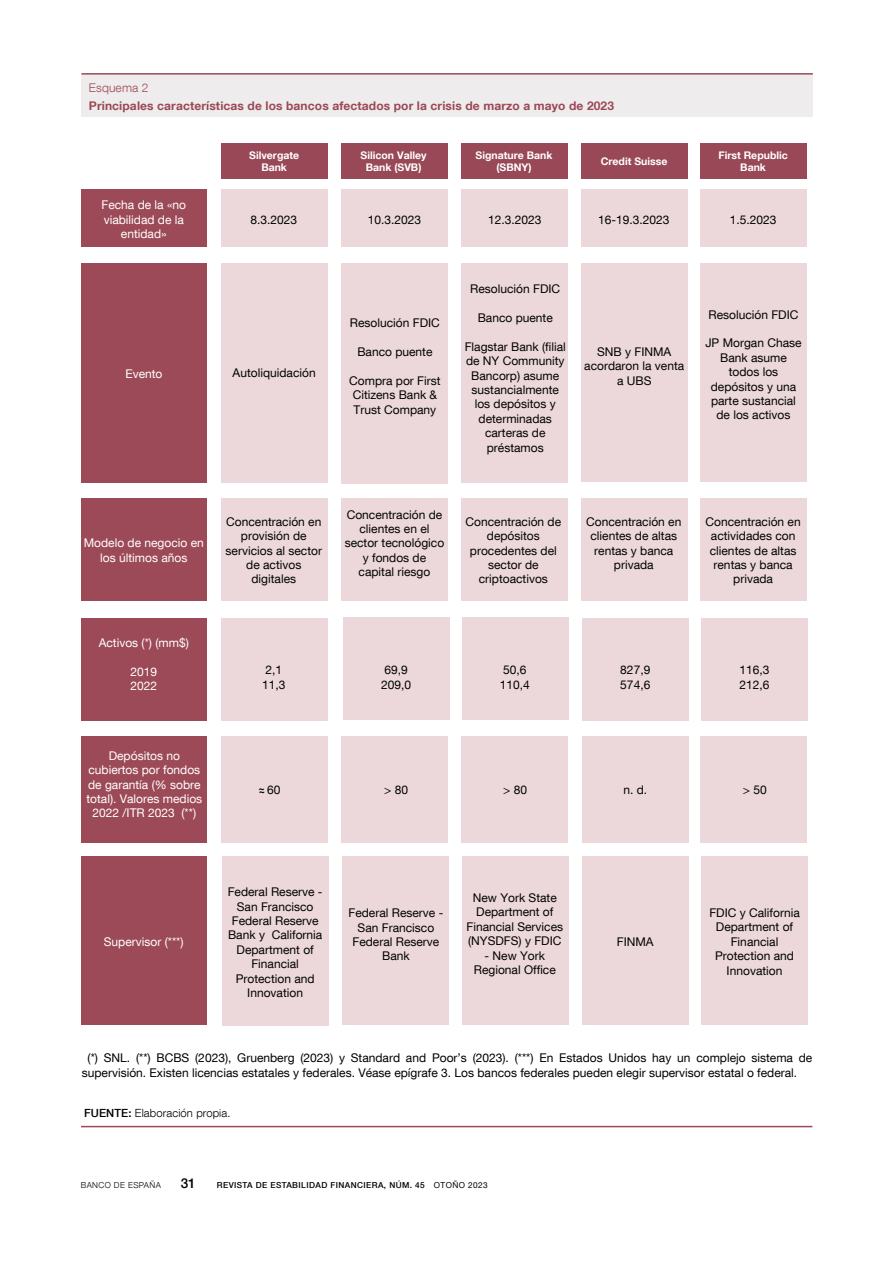
<style>
.page{position:relative;width:893px;height:1263px;background:#fff}
.page>*{position:absolute;margin:0;border:0;box-sizing:border-box;transform-origin:0 0}
.t1{font:500 13.5px "Bd E Neue Helvetica";color:#000}
.t2{font:12px/14.4px "Bd E Neue Helvetica";color:#010202;text-align:center}
.t3{font:12px/14.4px "Bd E Neue Helvetica";color:#000}
.t4{font:12px/14.4px "Bd E Neue Helvetica";color:#fff;text-align:center}
.t5{font:700 12px/18px "Bd E Neue Helvetica";letter-spacing:.01em;color:#9b4956}
.t6{font:300 11.25px "Bd E Neue Helvetica";letter-spacing:.01em;color:#000}
.t7{font:700 10.5px/12.6px "Bd E Neue Helvetica";color:#fff;text-align:center}
.t8{font:700 10.5px "Bd E Neue Helvetica";color:#000}
.t9{font:500 8.25px "Bd E Neue Helvetica";letter-spacing:.05em;color:#000}
.t10{font:300 8.25px "Bd E Neue Helvetica";letter-spacing:.05em;color:#000}
.s1{font-weight:300}
.s2{font-weight:500}
.s3{font-weight:400}
</style>
<div class="page">
<div style="left:221px;top:190px;width:106px;height:57px;background:#ecd8da"></div>
<div style="left:341px;top:190px;width:107px;height:57px;background:#ecd8da"></div>
<div style="left:461px;top:190px;width:106px;height:57px;background:#ecd8da"></div>
<div style="left:581px;top:190px;width:106px;height:57px;background:#ecd8da"></div>
<div style="left:700px;top:190px;width:106px;height:57px;background:#ecd8da"></div>
<div style="left:81px;top:74px;width:732px;height:42px;background:#efeced"></div>
<hr style="left:81px;top:73px;width:732px;height:2px;background:#9b4956">
<hr style="left:81px;top:1126px;width:731px;height:1px;background:#9b4956">
<div style="left:81px;top:190px;width:126px;height:57px;background:#9c4a57"></div>
<div style="left:81px;top:263px;width:126px;height:219px;background:#9c4a57"></div>
<div style="left:221px;top:736px;width:106px;height:106px;background:#ecd8da"></div>
<div style="left:81px;top:736px;width:126px;height:106px;background:#9c4a57"></div>
<div style="left:341px;top:736px;width:107px;height:106px;background:#ecd8da"></div>
<div style="left:461px;top:736px;width:106px;height:106px;background:#ecd8da"></div>
<div style="left:582px;top:736px;width:107px;height:106px;background:#ecd8da"></div>
<div style="left:700px;top:736px;width:106px;height:106px;background:#ecd8da"></div>
<div style="left:221px;top:263px;width:107px;height:219px;background:#ecd8da"></div>
<div style="left:342px;top:263px;width:106px;height:220px;background:#ecd8da"></div>
<div style="left:461px;top:263px;width:106px;height:219px;background:#ecd8da"></div>
<div style="left:581px;top:263px;width:107px;height:218px;background:#ecd8da"></div>
<div style="left:700px;top:263px;width:107px;height:218px;background:#ecd8da"></div>
<div style="left:221px;top:143px;width:106px;height:35px;background:#984856"></div>
<div style="left:341px;top:143px;width:107px;height:35px;background:#984856"></div>
<div style="left:462px;top:143px;width:106px;height:35px;background:#984856"></div>
<div style="left:581px;top:143px;width:106px;height:35px;background:#984856"></div>
<div style="left:700px;top:143px;width:107px;height:35px;background:#984856"></div>
<div style="left:221px;top:498px;width:106px;height:103px;background:#ecd8da"></div>
<div style="left:341px;top:498px;width:107px;height:102px;background:#ecd8da"></div>
<div style="left:461px;top:498px;width:106px;height:102px;background:#ecd8da"></div>
<div style="left:581px;top:498px;width:106px;height:103px;background:#ecd8da"></div>
<div style="left:700px;top:498px;width:106px;height:103px;background:#ecd8da"></div>
<div style="left:81px;top:498px;width:126px;height:103px;background:#9c4a57"></div>
<div style="left:221px;top:618px;width:106px;height:103px;background:#ecd8da"></div>
<div style="left:81px;top:618px;width:126px;height:103px;background:#9c4a57"></div>
<div style="left:343px;top:618px;width:106px;height:102px;background:#ecd8da"></div>
<div style="left:462px;top:618px;width:107px;height:102px;background:#ecd8da"></div>
<div style="left:582px;top:618px;width:107px;height:103px;background:#ecd8da"></div>
<div style="left:701px;top:618px;width:107px;height:103px;background:#ecd8da"></div>
<div style="left:222px;top:856px;width:107px;height:170px;background:#ecd8da"></div>
<div style="left:81px;top:856px;width:126px;height:169px;background:#9c4a57"></div>
<div style="left:343px;top:856px;width:106px;height:169px;background:#ecd8da"></div>
<div style="left:462px;top:856px;width:106px;height:169px;background:#ecd8da"></div>
<div style="left:582px;top:856px;width:107px;height:169px;background:#ecd8da"></div>
<div style="left:701px;top:856px;width:107px;height:169px;background:#ecd8da"></div>
<p class="t5" style="left:89px;top:78px;width:527px"><span class="s1">Esquema 2<br></span>Principales características de los bancos afectados por la crisis de marzo a mayo de 2023</p>
<p class="t4" style="left:101px;top:197px;width:86px">Fecha de la «no viabilidad de la entidad»</p>
<p class="t4" style="left:125px;top:366px;width:39px">Evento</p>
<p class="t4" style="left:84px;top:536px;width:122px">Modelo de negocio en los últimos años</p>
<p class="t7" style="left:249px;top:148px;width:51px">Silvergate<br>Bank</p>
<p class="t7" style="left:361px;top:148px;width:68px">Silicon Valley<br>Bank (SVB)</p>
<p class="t7" style="left:476px;top:148px;width:78px">Signature Bank (SBNY)</p>
<p class="t7" style="left:601px;top:155px;width:68px">Credit Suisse</p>
<p class="t7" style="left:718px;top:148px;width:71px">First Republic<br>Bank</p>
<p class="t2" style="left:250px;top:212px;width:48px">8.3.2023</p>
<p class="t2" style="left:368px;top:212px;width:55px">10.3.2023</p>
<p class="t2" style="left:488px;top:212px;width:55px">12.3.2023</p>
<p class="t2" style="left:598px;top:212px;width:73px">16-19.3.2023</p>
<p class="t2" style="left:730px;top:212px;width:48px">1.5.2023</p>
<p class="t2" style="left:233px;top:365px;width:85px">Autoliquidación</p>
<p class="t2" style="left:350px;top:316px;width:91px">Resolución FDIC</p>
<p class="t2" style="left:357px;top:344px;width:77px">Banco puente</p>
<p class="t2" style="left:349px;top:373px;width:93px;text-align:left">Compra por First<br>Citizens Bank &amp;<br>Trust Company</p>
<p class="t2" style="left:470px;top:281px;width:91px">Resolución FDIC</p>
<p class="t2" style="left:478px;top:310px;width:77px">Banco puente</p>
<p class="t2" style="left:465px;top:339px;width:103px">Flagstar Bank (filial de NY Community<br>Bancorp) asume sustancialmente los depósitos y determinadas carteras de préstamos</p>
<p class="t2" style="left:584px;top:344px;width:102px">SNB y FINMA acordaron la venta a UBS</p>
<p class="t2" style="left:708px;top:307px;width:91px">Resolución FDIC</p>
<p class="t2" style="left:705px;top:336px;width:98px">JP Morgan Chase<br>Bank asume todos los depósitos y una parte sustancial de los activos</p>
<p class="t2" style="left:226px;top:514px;width:98px">Concentración en provisión de servicios al sector de activos digitales</p>
<p class="t2" style="left:345px;top:507px;width:101px">Concentración de clientes en el sector tecnológico y fondos de capital riesgo</p>
<p class="t2" style="left:466px;top:514px;width:97px">Concentración de depósitos procedentes del sector de criptoactivos</p>
<p class="t2" style="left:586px;top:514px;width:97px">Concentración en clientes de altas rentas y banca privada</p>
<p class="t2" style="left:705px;top:514px;width:97px">Concentración en actividades con clientes de altas rentas y banca privada</p>
<p class="t4" style="left:99px;top:635px;width:92px">Activos (*) (mm$)</p>
<p class="t4" style="left:130px;top:664px;width:28px;text-align:left">2019<br>2022</p>
<p class="t2" style="left:262px;top:663px;width:25px;text-align:left">2,1<br>11,3</p>
<p class="t2" style="left:381px;top:663px;width:32px;text-align:left">69,9<br>209,0</p>
<p class="t2" style="left:500px;top:663px;width:32px;text-align:left">50,6<br>110,4</p>
<p class="t2" style="left:620px;top:663px;width:32px;text-align:left">827,9<br>574,6</p>
<p class="t2" style="left:740px;top:663px;width:32px;text-align:left">116,3<br>212,6</p>
<p class="t4" style="left:86px;top:748px;width:117px">Depósitos no cubiertos por fondos de garantía (% sobre total). Valores medios<br>2022 /ITR 2023 (**)</p>
<p class="t2" style="left:267px;top:782px;width:15px">60</p>
<p class="t2" style="left:384px;top:783px;width:25px">&gt; 80</p>
<p class="t2" style="left:503px;top:782px;width:25px">&gt; 80</p>
<p class="t2" style="left:623px;top:783px;width:25px">n. d.</p>
<p class="t2" style="left:743px;top:782px;width:25px">&gt; 50</p>
<p class="t8" style="left:258px;top:783px;width:8px">~~</p>
<p class="t4" style="left:104px;top:934px;width:81px">Supervisor (***)</p>
<p class="t2" style="left:228px;top:884px;width:96px">Federal Reserve -<br>San Francisco<br>Federal Reserve<br>Bank y California<br>Department of<br>Financial<br>Protection and<br>Innovation</p>
<p class="t2" style="left:348px;top:905px;width:96px">Federal Reserve -<br>San Francisco<br>Federal Reserve<br>Bank</p>
<p class="t2" style="left:466px;top:890px;width:98px">New York State<br>Department of<br>Financial Services (NYSDFS) y FDIC</p>
<p class="t2" style="left:474px;top:948px;width:83px">- New York<br>Regional Office</p>
<p class="t2" style="left:617px;top:934px;width:38px">FINMA</p>
<p class="t2" style="left:709px;top:905px;width:92px">FDIC y California<br>Department of<br>Financial<br>Protection and<br>Innovation</p>
<p class="t3" style="left:82px;top:1051px;width:732px;text-indent:6px">(*) SNL. (**) BCBS (2023), Gruenberg (2023) y Standard and Poor’s (2023). (***) En Estados Unidos hay un complejo sistema de supervisión. Existen licencias estatales y federales. Véase epígrafe 3. Los bancos federales pueden elegir supervisor estatal o federal.</p>
<p class="t6" style="left:84px;top:1106px;width:148px"><span class="s2">FUENTE:</span> Elaboración propia.</p>
<p class="t10" style="left:81px;top:1180px;width:82px">BANCO DE ESPAÑA</p>
<p class="t1" style="left:181px;top:1175px;width:16px">31</p>
<p class="t9" style="left:217px;top:1180px;width:272px">REVISTA DE ESTABILIDAD FINANCIERA, NÚM. 45 <span class="s3">OTOÑO 2023</span></p>
</div>
